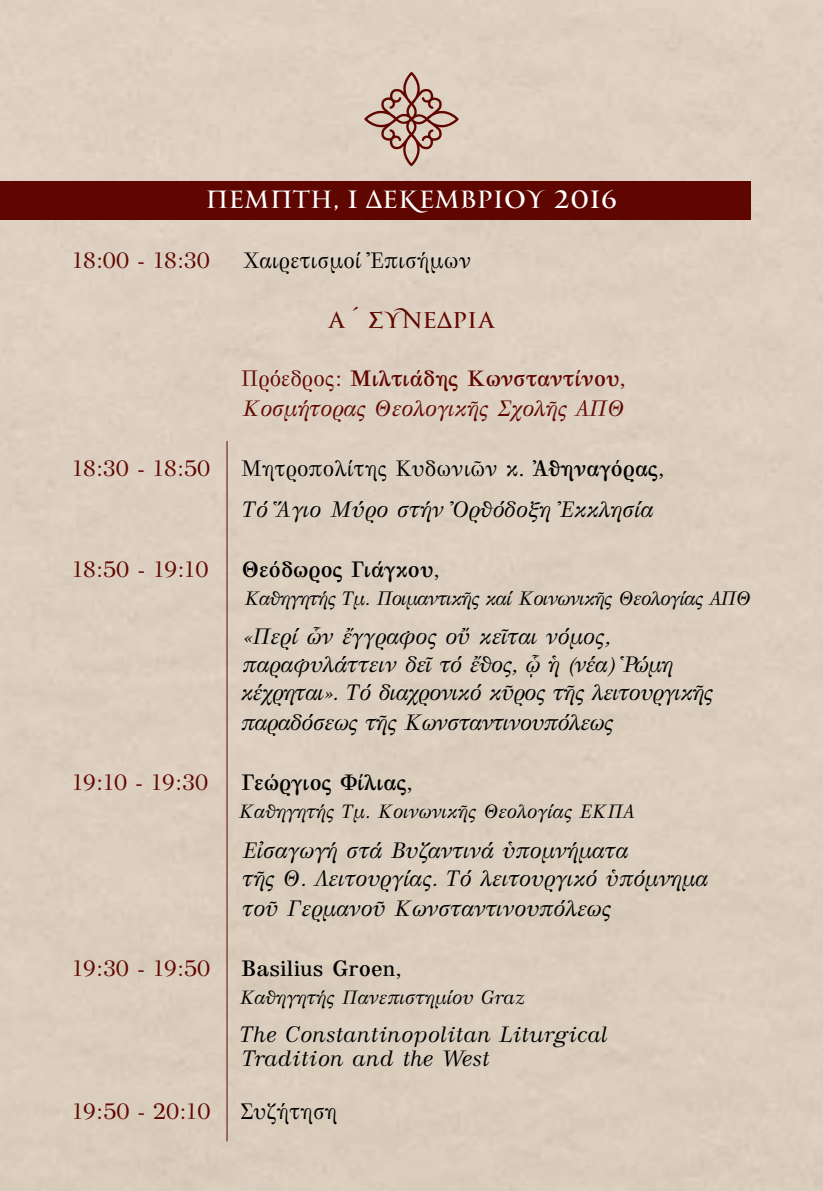
<style>
.page{position:relative;width:823px;height:1191px;background:#fff}
.page>*{position:absolute;margin:0;border:0;box-sizing:border-box;transform-origin:0 0}
.t1{font:24px "PF Monumenta Pro";color:#fff}
.t2{font:italic 22px/41.4px "GFS Bodoni";color:#000}
.t3{font:italic 22px/28px "GFS Bodoni";letter-spacing:-.02em;color:#000}
.t4{font:22px "GFS Bodoni";color:#600600}
.t5{font:italic 22px/30px "GFS Bodoni";color:#600600}
.t6{font:700 22px "GFS Bodoni";color:#000}
.t7{font:22px "GFS Bodoni";color:#000}
.t8{font:22px "PF Monumenta Pro";color:#600600}
.t9{font:italic 19.2px "GFS Bodoni";letter-spacing:-.03em;color:#000}
.t10{font:italic 19px "GFS Bodoni";color:#000}
.s1{font-style:normal}
.s2{font-weight:700;font-style:normal}
.s3{font-weight:400}
</style>
<div class="page">
<div style="left:0;top:0;width:822px;height:1191px;background:#dccfbe"></div>
<svg style="left:364px;top:72px;width:94px;height:94px;background:#c8ad9f"></svg>
<div style="left:0;top:181px;width:750px;height:39px;background:#600600"></div>
<hr style="left:226px;top:441px;width:1px;height:700px;background:#600600">
<p class="t1" style="left:205px;top:184px;width:413px">Πέμπτη, 1 Δεκεμβρίου 2016</p>
<p class="t4" style="left:72px;top:242px;width:139px">18:00 - 18:30</p>
<p class="t7" style="left:243px;top:242px;width:229px">Χαιρετισμοί Ἐπισήμων</p>
<p class="t8" style="left:327px;top:306px;width:169px">Α΄ Συνεδρία</p>
<p class="t5" style="left:241px;top:362px;width:385px"><span class="s1">Πρόεδρος:</span> <span class="s2">Μιλτιάδης Κωνσταντίνου</span><span class="s1">,<br></span>Κοσμήτορας Θεολογικῆς Σχολῆς ΑΠΘ</p>
<p class="t4" style="left:72px;top:450px;width:140px">18:30 - 18:50</p>
<p class="t2" style="left:241px;top:446px;width:424px"><span class="s1">Μητροπολίτης Κυδωνιῶν κ.</span> <span class="s2">Ἀθηναγόρας</span><span class="s1">,<br></span>Τό Ἅγιο Μύρο στήν Ὀρθόδοξη Ἐκκλησία</p>
<p class="t4" style="left:72px;top:551px;width:138px">18:50 - 19:10</p>
<p class="t6" style="left:242px;top:551px;width:199px">Θεόδωρος Γιάγκου<span class="s3">,</span></p>
<p class="t9" style="left:244px;top:584px;width:508px">Καθηγητής Τμ. Ποιμαντικῆς καί Κοινωνικῆς Θεολογίας ΑΠΘ</p>
<p class="t3" style="left:241px;top:621px;width:473px">«Περί ὧν ἔγγραφος οὔ κεῖται νόμος, παραφυλάττειν δεῖ τό ἔθος, ᾧ ἡ (νέα) Ῥώμη κέχρηται». Τό διαχρονικό κῦρος τῆς λειτουργικῆς</p>
<p class="t3" style="left:241px;top:707px;width:373px">παραδόσεως τῆς Κωνσταντινουπόλεως</p>
<p class="t4" style="left:72px;top:765px;width:137px">19:10 - 19:30</p>
<p class="t6" style="left:241px;top:765px;width:172px">Γεώργιος Φίλιας<span class="s3">,</span></p>
<p class="t10" style="left:239px;top:797px;width:397px">Καθηγητής Τμ. Κοινωνικῆς Θεολογίας ΕΚΠΑ</p>
<p class="t2" style="left:242px;top:835px;width:467px;line-height:28px">Εἰσαγωγή στά Βυζαντινά ὑπομνήματα<br>τῆς Θ. Λειτουργίας. Τό λειτουργικό ὑπόμνημα</p>
<p class="t2" style="left:242px;top:886px;width:370px">τοῦ Γερμανοῦ Κωνσταντινουπόλεως</p>
<p class="t4" style="left:72px;top:950px;width:140px">19:30 - 19:50</p>
<p class="t6" style="left:241px;top:950px;width:161px">Basilius Groen<span class="s3">,</span></p>
<p class="t10" style="left:240px;top:982px;width:286px">Kαθηγητής Πανεπιστημίου Graz</p>
<p class="t2" style="left:240px;top:1020px;width:369px;line-height:24.2px">The Constantinopolitan Liturgical<br>Tradition and the West</p>
<p class="t4" style="left:72px;top:1093px;width:140px">19:50 - 20:10</p>
<p class="t7" style="left:240px;top:1093px;width:98px">Συζήτηση</p>
</div>
